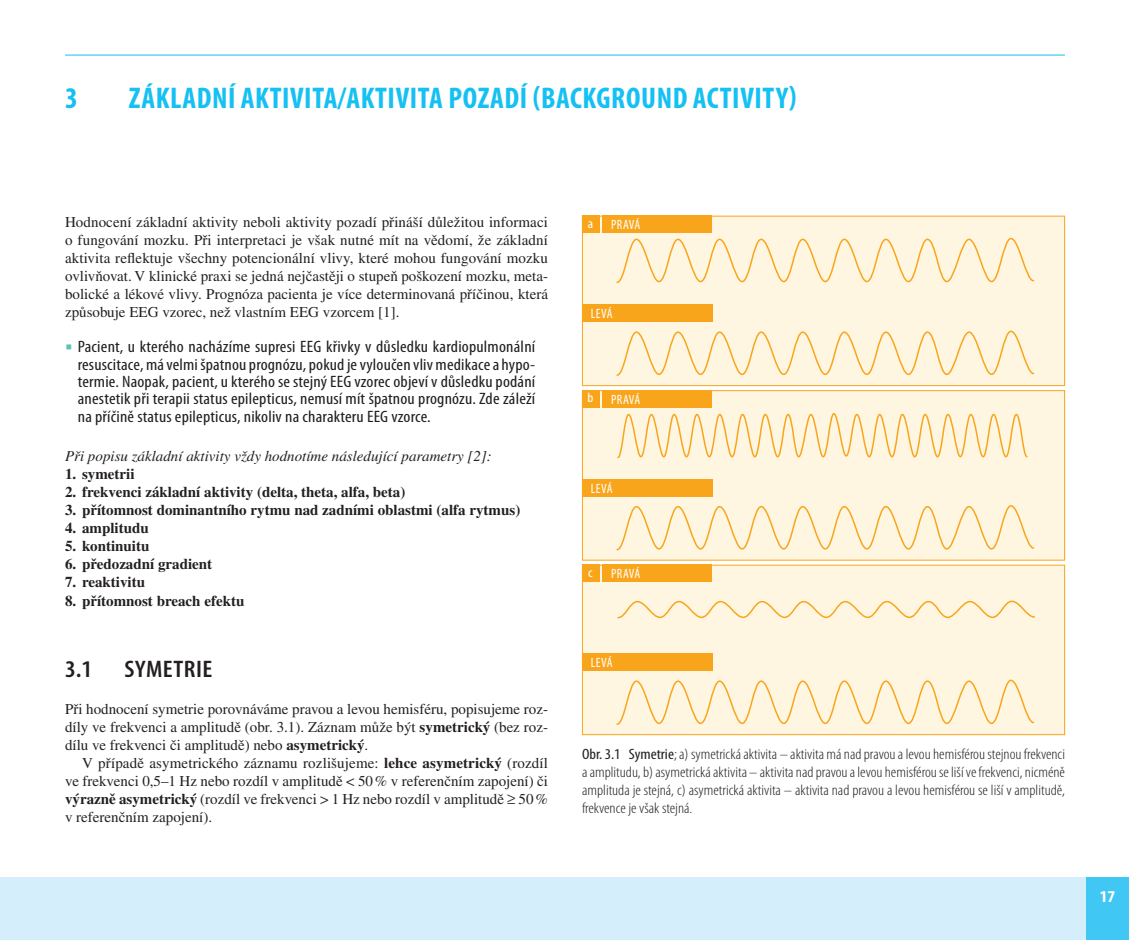
<style>
.page{position:relative;width:1129px;height:940px;background:#fff}
.page>*{position:absolute;margin:0;border:0;box-sizing:border-box;transform-origin:0 0}
.t1{font:700 condensed 30px "Myriad Pro";letter-spacing:.02em;color:#15c0f2}
.t2{font:600 condensed 24px "Myriad Pro";color:#231f20;scale:1.1 1}
.t3{font:condensed 16.5px/17.2px "Myriad Pro";letter-spacing:.01em;color:#231f20;text-align:justify;scale:1.1 1}
.t4{font:700 condensed 16.5px "Myriad Pro";color:#fff;scale:1.1 1}
.t5{font:15px/18px "Times CE";color:#231f20;text-align:justify}
.t6{font:300 condensed 15px/18px "Myriad Pro";color:#231f20;text-align:justify;scale:1.1 1}
.t7{font:700 15px "Times CE";color:#231f20}
.t8{font:italic 15px "Times CE";color:#231f20}
.t9{font:condensed 13.5px "Myriad Pro";letter-spacing:.015em;color:#fff}
.t10{font:condensed 13.5px "Myriad Pro";letter-spacing:.015em;color:#fff;scale:1.1 1}
.s1{font-weight:700}
.s2{font-weight:400}
</style>
<div class="page">
<div style="left:2px;top:876px;width:1126px;height:63px;background:#d4effb"></div>
<div style="left:1085px;top:876px;width:43px;height:63px;background:#40c7f4"></div>
<hr style="left:65px;top:55px;width:999px;height:1px;background:#15c0f2">
<hr style="left:0;top:876px;width:1px;height:63px;background:#d4effb">
<div style="left:582px;top:216px;width:482px;height:170px;background:#fef6e1;border:1px solid #f9a51b"></div>
<svg style="left:616px;top:237px;width:418px;height:47px"></svg>
<svg style="left:616px;top:330px;width:418px;height:46px"></svg>
<div style="left:602px;top:216px;width:110px;height:17px;background:#f9a51b"></div>
<div style="left:582px;top:304px;width:130px;height:17px;background:#f9a51b"></div>
<div style="left:582px;top:216px;width:17px;height:17px;background:#f9a51b"></div>
<div style="left:582px;top:564px;width:482px;height:170px;background:#fef6e1"></div>
<svg style="left:616px;top:679px;width:418px;height:46px"></svg>
<div style="left:602px;top:564px;width:110px;height:17px;background:#f9a51b"></div>
<div style="left:582px;top:653px;width:130px;height:17px;background:#f9a51b"></div>
<div style="left:582px;top:564px;width:17px;height:17px;background:#f9a51b"></div>
<svg style="left:617px;top:600px;width:418px;height:19px"></svg>
<div style="left:582px;top:390px;width:482px;height:170px;background:#fef6e1;border:1px solid #f9a51b"></div>
<svg style="left:616px;top:505px;width:418px;height:46px"></svg>
<div style="left:602px;top:390px;width:110px;height:17px;background:#f9a51b"></div>
<div style="left:582px;top:479px;width:130px;height:17px;background:#f9a51b"></div>
<div style="left:582px;top:390px;width:17px;height:17px;background:#f9a51b"></div>
<svg style="left:617px;top:413px;width:411px;height:46px"></svg>
<h1 class="t1" style="left:65px;top:79px;width:14px">3</h1>
<h1 class="t1" style="left:129px;top:79px;width:669px">ZÁKLADNÍ AKTIVITA/AKTIVITA POZADÍ (BACKGROUND ACTIVITY)</h1>
<p class="t5" style="left:65px;top:213px;width:484px">Hodnocení základní aktivity neboli aktivity pozadí přináší důležitou informaci o fungování mozku. Při interpretaci je však nutné mít na vědomí, že základní aktivita reflektuje všechny potencionální vlivy, které mohou fungování mozku ovlivňovat. V klinické praxi se jedná nejčastěji o stupeň poškození mozku, meta&shy;bolické a lékové vlivy. Prognóza pacienta je více determinovaná příčinou, která způsobuje EEG vzorec, než vlastním EEG vzorcem [1].</p>
<p class="t3" style="left:78px;top:338px;width:417px">Pacient, u kterého nacházíme supresi EEG křivky v důsledku kardiopulmonální resuscitace, má velmi špatnou prognózu, pokud je vyloučen vliv medikace a hypo&shy;termie. Naopak, pacient, u kterého se stejný EEG vzorec objeví v důsledku podání anestetik při terapii status epilepticus, nemusí mít špatnou prognózu. Zde záleží na příčině status epilepticus, nikoliv na charakteru EEG vzorce.</p>
<p class="t8" style="left:65px;top:447px;width:428px">Při popisu základní aktivity vždy hodnotíme následující parametry [2]:</p>
<p class="t7" style="left:65px;top:465px;width:71px">1. symetrii</p>
<p class="t7" style="left:65px;top:483px;width:342px">2. frekvenci základní aktivity (delta, theta, alfa, beta)</p>
<p class="t7" style="left:65px;top:501px;width:456px">3. přítomnost dominantního rytmu nad zadními oblastmi (alfa rytmus)</p>
<p class="t7" style="left:65px;top:519px;width:85px">4. amplitudu</p>
<p class="t7" style="left:65px;top:537px;width:86px">5. kontinuitu</p>
<p class="t7" style="left:65px;top:555px;width:149px">6. předozadní gradient</p>
<p class="t7" style="left:65px;top:573px;width:81px">7. reaktivitu</p>
<p class="t7" style="left:65px;top:591px;width:181px">8. přítomnost breach efektu</p>
<h2 class="t2" style="left:65px;top:655px;width:26px">3.1</h2>
<h2 class="t2" style="left:125px;top:655px;width:63px">SYMETRIE</h2>
<p class="t5" style="left:65px;top:699px;width:484px">Při hodnocení symetrie porovnáváme pravou a levou hemisféru, popisujeme roz&shy;díly ve frekvenci a amplitudě (obr. 3.1). Záznam může být <span class="s1">symetrický</span> (bez roz&shy;dílu ve frekvenci či amplitudě) nebo <span class="s1">asymetrický</span>.</p>
<p class="t5" style="left:65px;top:753px;width:484px;text-indent:17px">V případě asymetrického záznamu rozlišujeme: <span class="s1">lehce asymetrický</span> (rozdíl ve frekvenci 0,5–1 Hz nebo rozdíl v amplitudě &lt; 50% v referenčním zapojení) či <span class="s1">výrazně asymetrický</span> (rozdíl ve frekvenci &gt; 1 Hz nebo rozdíl v amplitudě ≥ 50% v referenčním zapojení).</p>
<p class="t10" style="left:587px;top:216px;width:6px">a</p>
<p class="t9" style="left:611px;top:217px;width:31px">pravá</p>
<p class="t9" style="left:590px;top:306px;width:23px">levá</p>
<p class="t10" style="left:587px;top:390px;width:7px">b</p>
<p class="t9" style="left:611px;top:392px;width:31px">pravá</p>
<p class="t9" style="left:590px;top:481px;width:23px">levá</p>
<p class="t10" style="left:588px;top:564px;width:6px">c</p>
<p class="t9" style="left:611px;top:566px;width:31px">pravá</p>
<p class="t9" style="left:590px;top:655px;width:23px">levá</p>
<p class="t6" style="left:582px;top:745px;width:440px"><span class="s2">Obr. 3.1 Symetrie</span>; a) symetrická aktivita – aktivita má nad pravou alevou hemisférou stejnou frekvenci aamplitudu, b) asymetrická aktivita – aktivita nad pravou alevou hemisférou se liší vefrekvenci, nicméně amplituda je stejná, c) asymetrická aktivita – aktivita nad pravou a levou hemisférou se liší v amplitudě, frekvence je však stejná.</p>
<p class="t4" style="left:1099px;top:885px;width:16px">17</p>
</div>
